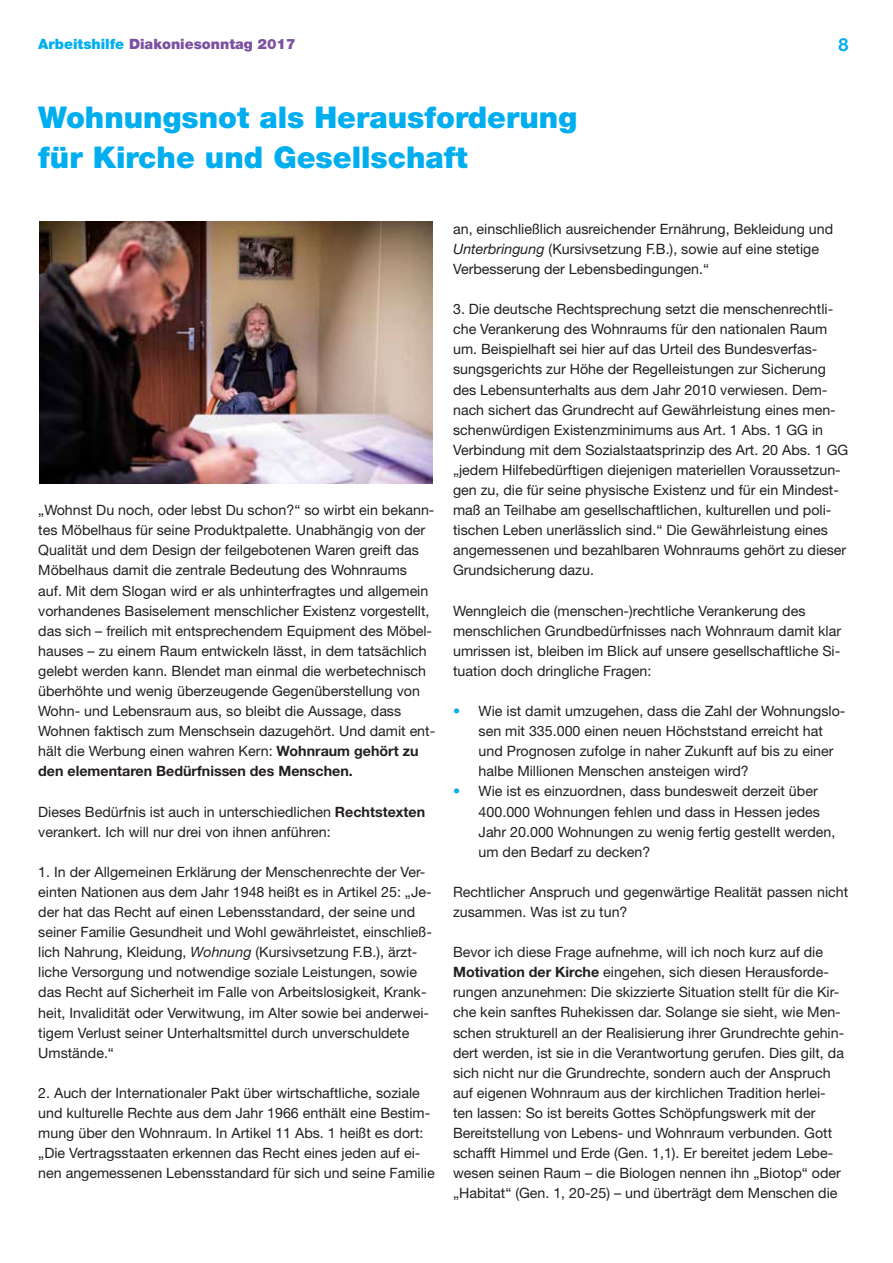
<style>
.page{position:relative;width:893px;height:1263px;background:#fff}
.page>*{position:absolute;margin:0;border:0;box-sizing:border-box;transform-origin:0 0}
.t1{font:900 30px/40.2px "Helvetica Neue LT Std";color:#00aeef}
.t2{font:700 18px "Helvetica Neue LT Std";color:#00aeef}
.t3{font:14.25px/20.1px "Helvetica Neue LT Std";color:#231f20}
.t4{font:900 14.25px "Helvetica Neue LT Std";color:#7c51a1}
.s1{color:#00aeef}
.s2{font-weight:700}
.s3{font-style:italic}
</style>
<div class="page">
<img style="left:39px;top:221px;width:393px;height:263px">
<p class="t4" style="left:38px;top:35px;width:259px"><span class="s1">Arbeitshilfe</span> Diakoniesonntag 2017</p>
<p class="t2" style="left:838px;top:34px;width:12px">8</p>
<h1 class="t1" style="left:38px;top:97px;width:540px">Wohnungsnot als Herausforderung für Kirche und Gesellschaft</h1>
<p class="t3" style="left:38px;top:500px;width:398px">„Wohnst Du noch, oder lebst Du schon?“ so wirbt ein bekann&shy;tes Möbelhaus für seine Produktpalette. Unabhängig von der Qualität und dem Design der feilgebotenen Waren greift das Möbelhaus damit die zentrale Bedeutung des Wohnraums<br>auf. Mit dem Slogan wird er als unhinterfragtes und allgemein vorhandenes Basiselement menschlicher Existenz vorgestellt, das sich – freilich mit entsprechendem Equipment des Möbel&shy;hauses – zu einem Raum entwickeln lässt, in dem tatsächlich gelebt werden kann. Blendet man einmal die werbetechnisch überhöhte und wenig überzeugende Gegenüberstellung von Wohn- und Lebensraum aus, so bleibt die Aussage, dass Wohnen faktisch zum Menschsein dazugehört. Und damit ent&shy;hält die Werbung einen wahren Kern: <span class="s2">Wohnraum gehört zu den elementaren Bedürfnissen des Menschen.</span></p>
<p class="t3" style="left:38px;top:801px;width:388px">Dieses Bedürfnis ist auch in unterschiedlichen <span class="s2">Rechtstexten </span>verankert. Ich will nur drei von ihnen anführen:</p>
<p class="t3" style="left:38px;top:861px;width:395px">1. In der Allgemeinen Erklärung der Menschenrechte der Ver&shy;einten Nationen aus dem Jahr 1948 heißt es in Artikel 25: „Je&shy;der hat das Recht auf einen Lebensstandard, der seine und seiner Familie Gesundheit und Wohl gewährleistet, einschließ&shy;lich Nahrung, Kleidung, <span class="s3">Wohnung</span> (Kursivsetzung F.B.), ärzt&shy;liche Versorgung und notwendige soziale Leistungen, sowie das Recht auf Sicherheit im Falle von Arbeitslosigkeit, Krank&shy;heit, Invalidität oder Verwitwung, im Alter sowie bei anderwei&shy;tigem Verlust seiner Unterhaltsmittel durch unverschuldete Umstände.“</p>
<p class="t3" style="left:38px;top:1082px;width:398px">2. Auch der Internationaler Pakt über wirtschaftliche, soziale und kulturelle Rechte aus dem Jahr 1966 enthält eine Bestim&shy;mung über den Wohnraum. In Artikel 11 Abs. 1 heißt es dort: „Die Vertragsstaaten erkennen das Recht eines jeden auf ei&shy;nen angemessenen Lebensstandard für sich und seine Familie</p>
<p class="t3" style="left:453px;top:218px;width:382px">an, einschließlich ausreichender Ernährung, Bekleidung und<br><span class="s3">Unterbringung</span> (Kursivsetzung F.B.), sowie auf eine stetige<br>Verbesserung der Lebensbedingungen.“</p>
<p class="t3" style="left:453px;top:299px;width:397px">3. Die deutsche Rechtsprechung setzt die menschenrechtli&shy;che Verankerung des Wohnraums für den nationalen Raum um. Beispielhaft sei hier auf das Urteil des Bundesverfas&shy;sungsgerichts zur Höhe der Regelleistungen zur Sicherung des Lebensunterhalts aus dem Jahr 2010 verwiesen. Dem&shy;nach sichert das Grundrecht auf Gewährleistung eines men&shy;schenwürdigen Existenzminimums aus Art. 1 Abs. 1 GG in Verbindung mit dem Sozialstaatsprinzip des Art. 20 Abs. 1 GG „jedem Hilfebedürftigen diejenigen materiellen Voraussetzun&shy;gen zu, die für seine physische Existenz und für ein Mindest&shy;maß an Teilhabe am gesellschaftlichen, kulturellen und poli&shy;tischen Leben unerlässlich sind.“ Die Gewährleistung eines angemessenen und bezahlbaren Wohnraums gehört zu dieser Grundsicherung dazu.</p>
<p class="t3" style="left:453px;top:600px;width:390px">Wenngleich die (menschen-)rechtliche Verankerung des menschlichen Grundbedürfnisses nach Wohnraum damit klar umrissen ist, bleiben im Blick auf unsere gesellschaftliche Si&shy;tuation doch dringliche Fragen:</p>
<p class="t3" style="left:479px;top:701px;width:368px;text-indent:-26px"><span class="s1">•</span> Wie ist damit umzugehen, dass die Zahl der Wohnungslo&shy;sen mit 335.000 einen neuen Höchststand erreicht hat und Prognosen zufolge in naher Zukunft auf bis zu einer halbe Millionen Menschen ansteigen wird?</p>
<p class="t3" style="left:479px;top:781px;width:358px;text-indent:-26px"><span class="s1">•</span> Wie ist es einzuordnen, dass bundesweit derzeit über 400.000 Wohnungen fehlen und dass in Hessen jedes Jahr 20.000 Wohnungen zu wenig fertig gestellt werden, um den Bedarf zu decken?</p>
<p class="t3" style="left:453px;top:881px;width:397px">Rechtlicher Anspruch und gegenwärtige Realität passen nicht zusammen. Was ist zu tun?</p>
<p class="t3" style="left:453px;top:942px;width:393px">Bevor ich diese Frage aufnehme, will ich noch kurz auf die <span class="s2">Motivation der Kirche</span> eingehen, sich diesen Herausforde&shy;rungen anzunehmen: Die skizzierte Situation stellt für die Kir&shy;che kein sanftes Ruhekissen dar. Solange sie sieht, wie Men&shy;schen strukturell an der Realisierung ihrer Grundrechte gehin&shy;dert werden, ist sie in die Verantwortung gerufen. Dies gilt, da sich nicht nur die Grundrechte, sondern auch der Anspruch auf eigenen Wohnraum aus der kirchlichen Tradition herlei&shy;ten lassen: So ist bereits Gottes Schöpfungswerk mit der Bereitstellung von Lebens- und Wohnraum verbunden. Gott schafft Himmel und Erde (Gen. 1,1). Er bereitet jedem Lebe&shy;wesen seinen Raum – die Biologen nennen ihn „Biotop“ oder „Habitat“ (Gen. 1, 20-25) – und überträgt dem Menschen die</p>
</div>
